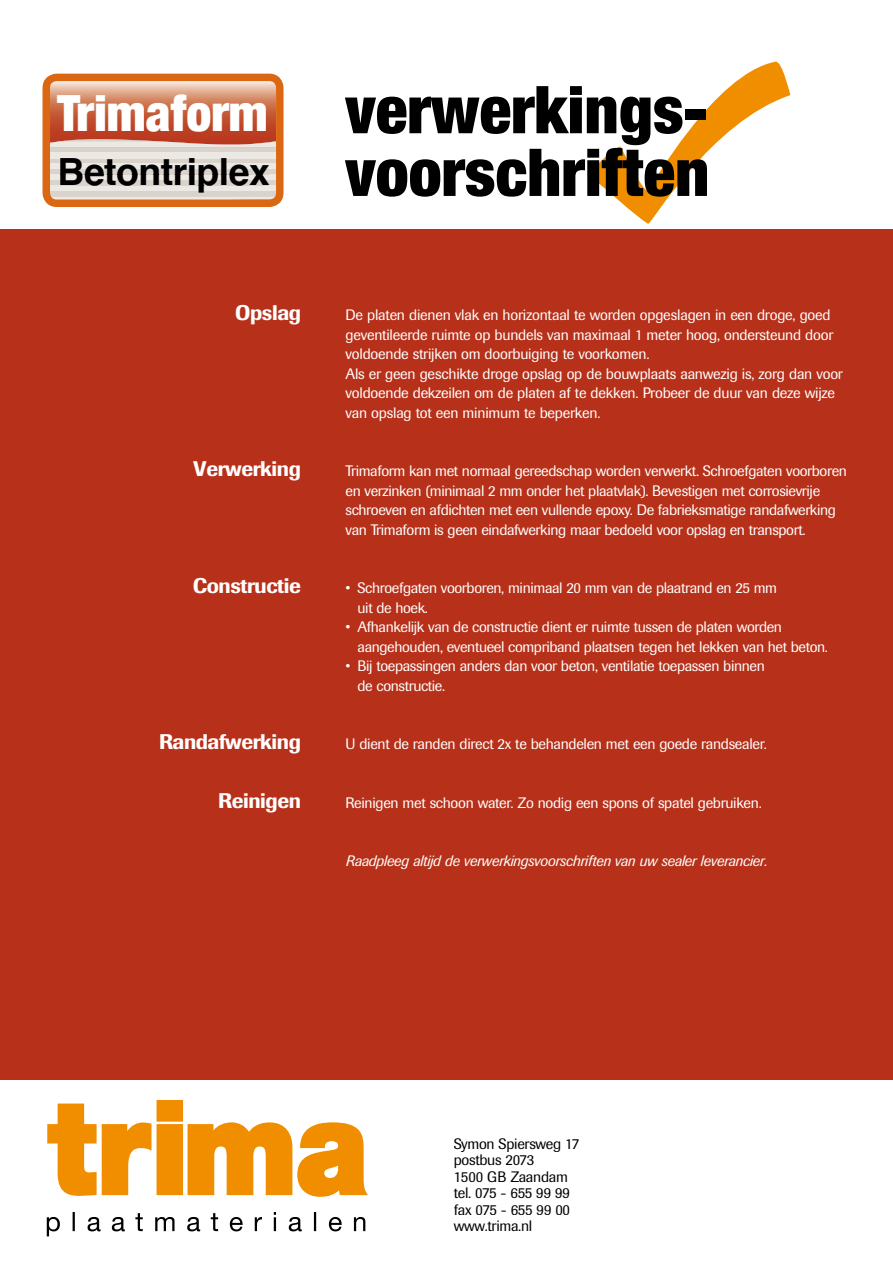
<style>
.page{position:relative;width:893px;height:1263px;background:#fff}
.page>*{position:absolute;margin:0;border:0;box-sizing:border-box;transform-origin:0 0}
.t1{font:900 condensed 66px/62.7px "Helvetica Neue";color:#000}
.t2{font:900 condensed 49.95px "Helvetica Neue";color:#fff}
.t3{font:700 37.5px "Helvetica";letter-spacing:-.015em;color:#000}
.t4{font:500 21px "Imago";letter-spacing:-.02em;color:#fff}
.t5{font:15px/19.5px "Imago";letter-spacing:-.025em;color:#fff}
.t6{font:15px/16.5px "Imago";letter-spacing:-.02em;color:#000}
.t7{font:italic 15px "Imago";letter-spacing:-.015em;color:#fff}
</style>
<div class="page">
<svg style="left:590px;top:62px;width:200px;height:162px"></svg>
<svg style="left:47px;top:1103px;width:104px;height:93px"></svg>
<svg style="left:157px;top:1100px;width:211px;height:97px"></svg>
<svg style="left:47px;top:1212px;width:318px;height:24px"></svg>
<div style="left:0;top:229px;width:893px;height:850px;background:#b7311a"></div>
<svg style="left:43px;top:74px;width:241px;height:133px"></svg>
<div style="left:60px;top:159px;width:209px;height:5px;background:#d9d3cc"></div>
<div style="left:60px;top:164px;width:209px;height:5px;background:#ece9e5"></div>
<div style="left:60px;top:169px;width:209px;height:6px;background:#d9d3cc"></div>
<div style="left:60px;top:175px;width:209px;height:5px;background:#ece9e5"></div>
<div style="left:60px;top:180px;width:209px;height:6px;background:#d9d3cc"></div>
<div style="left:60px;top:186px;width:209px;height:5px;background:#ece9e5"></div>
<hr style="left:60px;top:191px;width:209px;height:2px;background:#d9d3cc">
<hr style="left:60px;top:158px;width:209px;height:1px;background:#ece9e5">
<h2 class="t2" style="left:57px;top:83px;width:212px">Trimaform</h2>
<h3 class="t3" style="left:58px;top:142px;width:214px">Betontriplex</h3>
<h1 class="t1" style="left:345px;top:77px;width:366px">verwerkings&shy;voorschriften</h1>
<h3 class="t4" style="left:235px;top:300px;width:67px">Opslag</h3>
<p class="t5" style="left:346px;top:305px;width:499px">De platen dienen vlak en horizontaal te worden opgeslagen in een droge, goed geventileerde ruimte op bundels van maximaal 1 meter hoog, ondersteund door voldoende strijken om doorbuiging te voorkomen.<br>Als er geen geschikte droge opslag op de bouwplaats aanwezig is, zorg dan voor voldoende dekzeilen om de platen af te dekken. Probeer de duur van deze wijze van opslag tot een minimum te beperken.</p>
<h3 class="t4" style="left:193px;top:456px;width:109px">Verwerking</h3>
<p class="t5" style="left:346px;top:461px;width:503px">Trimaform kan met normaal gereedschap worden verwerkt. Schroefgaten voorboren en verzinken (minimaal 2 mm onder het plaatvlak). Bevestigen met corrosievrije schroeven en afdichten met een vullende epoxy. De fabrieksmatige randafwerking van Trimaform is geen eindafwerking maar bedoeld voor opslag en transport.</p>
<h3 class="t4" style="left:193px;top:573px;width:110px">Constructie</h3>
<p class="t5" style="left:358px;top:578px;width:421px;text-indent:-12px">• Schroefgaten voorboren, minimaal 20 mm van de plaatrand en 25 mm uit de hoek.</p>
<p class="t5" style="left:358px;top:617px;width:472px;text-indent:-12px">• Afhankelijk van de constructie dient er ruimte tussen de platen worden aangehouden, eventueel compriband plaatsen tegen het lekken van het beton.</p>
<p class="t5" style="left:358px;top:656px;width:409px;text-indent:-12px">• Bij toepassingen anders dan voor beton, ventilatie toepassen binnen de constructie.</p>
<h3 class="t4" style="left:159px;top:729px;width:143px">Randafwerking</h3>
<p class="t5" style="left:346px;top:734px;width:423px">U dient de randen direct 2x te behandelen met een goede randsealer.</p>
<h3 class="t4" style="left:218px;top:788px;width:84px">Reinigen</h3>
<p class="t5" style="left:346px;top:793px;width:418px">Reinigen met schoon water. Zo nodig een spons of spatel gebruiken.</p>
<p class="t7" style="left:346px;top:852px;width:423px">Raadpleeg altijd de verwerkingsvoorschriften van uw sealer leverancier.</p>
<p class="t6" style="left:454px;top:1135px;width:127px">Symon Spiersweg 17 postbus 2073<br>1500 GB Zaandam tel. 075 - 655 99 99 fax 075 - 655 99 00 www.trima.nl</p>
</div>
